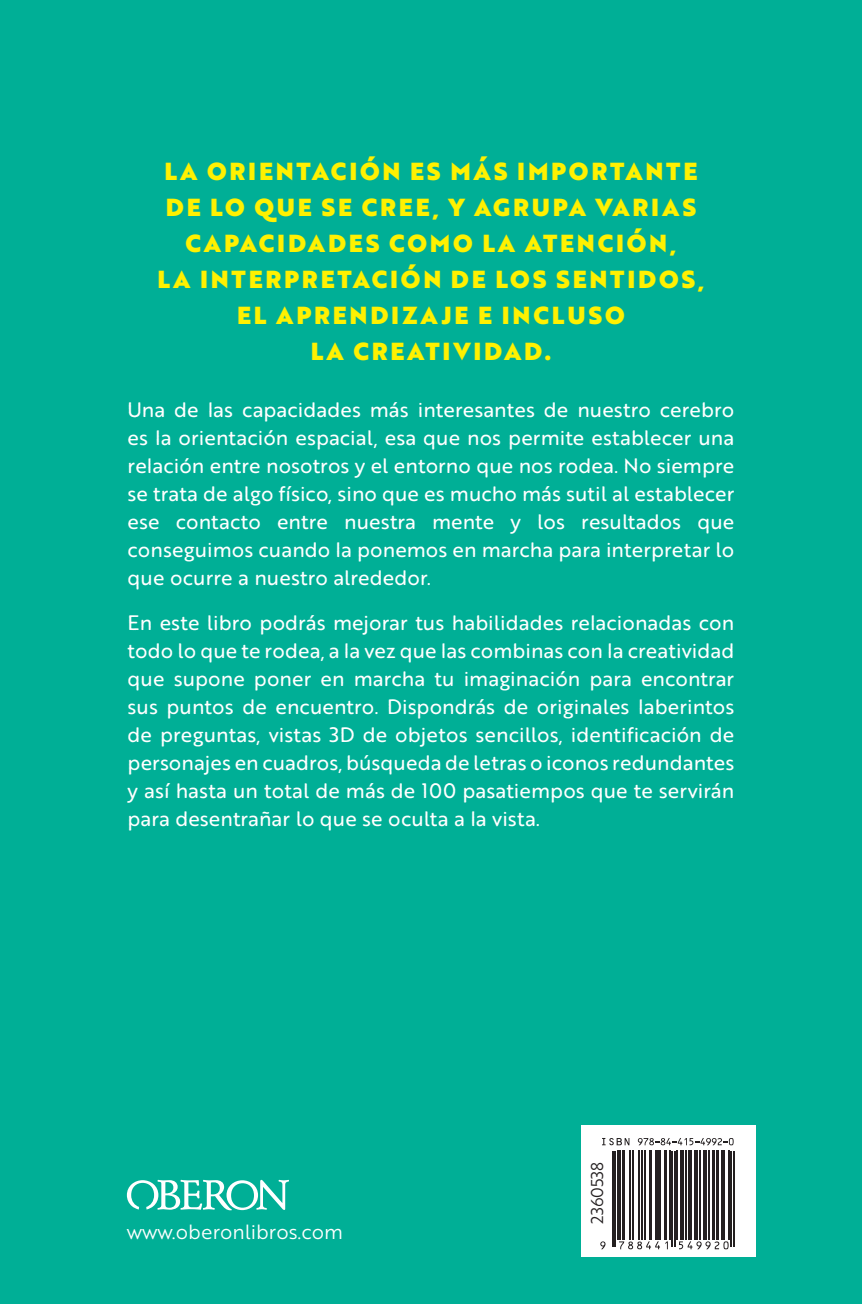
<style>
.page{position:relative;width:862px;height:1304px;background:#00af96}
.page>*{position:absolute;margin:0;border:0;box-sizing:border-box;transform-origin:0 0}
.t1{font:24px/36px "Brother 1816 Black";letter-spacing:.115em;color:#fff101;text-align:center}
.t2{font:20.4px/28px "Brother 1816 Printed";color:#fff;text-align:justify}
.t3{font:20px "Brother 1816 Book";color:#fff}
.t4{font:16.6px "Brother 1816 Book";color:#231f20}
</style>
<div class="page">
<div style="left:581px;top:1125px;width:175px;height:132px;background:#fff"></div>
<svg style="left:127px;top:1180px;width:162px;height:30px"></svg>
<hr style="left:612px;top:1151px;width:1px;height:95px;background:#231f20">
<hr style="left:615px;top:1151px;width:1px;height:95px;background:#231f20">
<hr style="left:617px;top:1151px;width:4px;height:89px;background:#231f20">
<hr style="left:622px;top:1151px;width:3px;height:89px;background:#231f20">
<hr style="left:629px;top:1151px;width:1px;height:89px;background:#231f20">
<hr style="left:633px;top:1151px;width:1px;height:89px;background:#231f20">
<hr style="left:638px;top:1151px;width:1px;height:89px;background:#231f20">
<hr style="left:642px;top:1151px;width:1px;height:89px;background:#231f20">
<hr style="left:644px;top:1151px;width:1px;height:89px;background:#231f20">
<hr style="left:649px;top:1151px;width:3px;height:89px;background:#231f20">
<svg style="left:655px;top:1151px;width:3px;height:89px"></svg>
<hr style="left:660px;top:1151px;width:1px;height:89px;background:#231f20">
<hr style="left:664px;top:1151px;width:2px;height:89px;background:#231f20">
<hr style="left:669px;top:1151px;width:1px;height:89px;background:#231f20">
<hr style="left:671px;top:1151px;width:1px;height:95px;background:#231f20">
<hr style="left:674px;top:1151px;width:1px;height:95px;background:#231f20">
<hr style="left:676px;top:1151px;width:2px;height:89px;background:#231f20">
<hr style="left:680px;top:1151px;width:4px;height:89px;background:#231f20">
<hr style="left:685px;top:1151px;width:2px;height:89px;background:#231f20">
<hr style="left:688px;top:1151px;width:4px;height:89px;background:#231f20">
<hr style="left:694px;top:1151px;width:4px;height:89px;background:#231f20">
<hr style="left:699px;top:1151px;width:2px;height:89px;background:#231f20">
<hr style="left:703px;top:1151px;width:4px;height:89px;background:#231f20">
<hr style="left:708px;top:1151px;width:2px;height:89px;background:#231f20">
<hr style="left:712px;top:1151px;width:3px;height:89px;background:#231f20">
<hr style="left:716px;top:1151px;width:3px;height:89px;background:#231f20">
<hr style="left:721px;top:1151px;width:4px;height:89px;background:#231f20">
<hr style="left:728px;top:1151px;width:1px;height:89px;background:#231f20">
<hr style="left:730px;top:1151px;width:2px;height:95px;background:#231f20">
<hr style="left:733px;top:1151px;width:1px;height:95px;background:#231f20">
<svg style="left:602px;top:1138px;width:27px;height:7px"></svg>
<svg style="left:638px;top:1138px;width:95px;height:7px"></svg>
<svg style="left:600px;top:1241px;width:5px;height:8px"></svg>
<svg style="left:619px;top:1241px;width:49px;height:8px"></svg>
<svg style="left:679px;top:1241px;width:49px;height:8px"></svg>
<p class="t1" style="left:157px;top:153px;width:548px">LA ORIENTACIÓN ES MÁS IMPORTANTE<br>DE LO QUE SE CREE, Y AGRUPA VARIAS<br>CAPACIDADES COMO LA ATENCIÓN,<br>LA INTERPRETACIÓN DE LOS SENTIDOS,<br>EL APRENDIZAJE E INCLUSO<br>LA CREATIVIDAD.</p>
<p class="t2" style="left:128px;top:395px;width:608px">Una de las capacidades más interesantes de nuestro cerebro es la orientación espacial, esa que nos permite establecer una relación entre nosotros y el entorno que nos rodea. No siempre se trata de algo físico, sino que es mucho más sutil al establecer ese contacto entre nuestra mente y los resultados que conseguimos cuando la ponemos en marcha para interpretar lo que ocurre a nuestro alrededor.</p>
<p class="t2" style="left:128px;top:608px;width:608px">En este libro podrás mejorar tus habilidades relacionadas con todo lo que te rodea, a la vez que las combinas con la creatividad que supone poner en marcha tu imaginación para encontrar sus puntos de encuentro. Dispondrás de originales laberintos de preguntas, vistas 3D de objetos sencillos, identificación de personajes en cuadros, búsqueda de letras o iconos redundantes y así hasta un total de más de 100 pasatiempos que te servirán para desentrañar lo que se oculta a la vista.</p>
<p class="t3" style="left:127px;top:1217px;width:218px">www.oberonlibros.com</p>
<p class="t4" style="left:585px;top:1224px;width:64px;rotate:-90deg">2360538</p>
</div>
